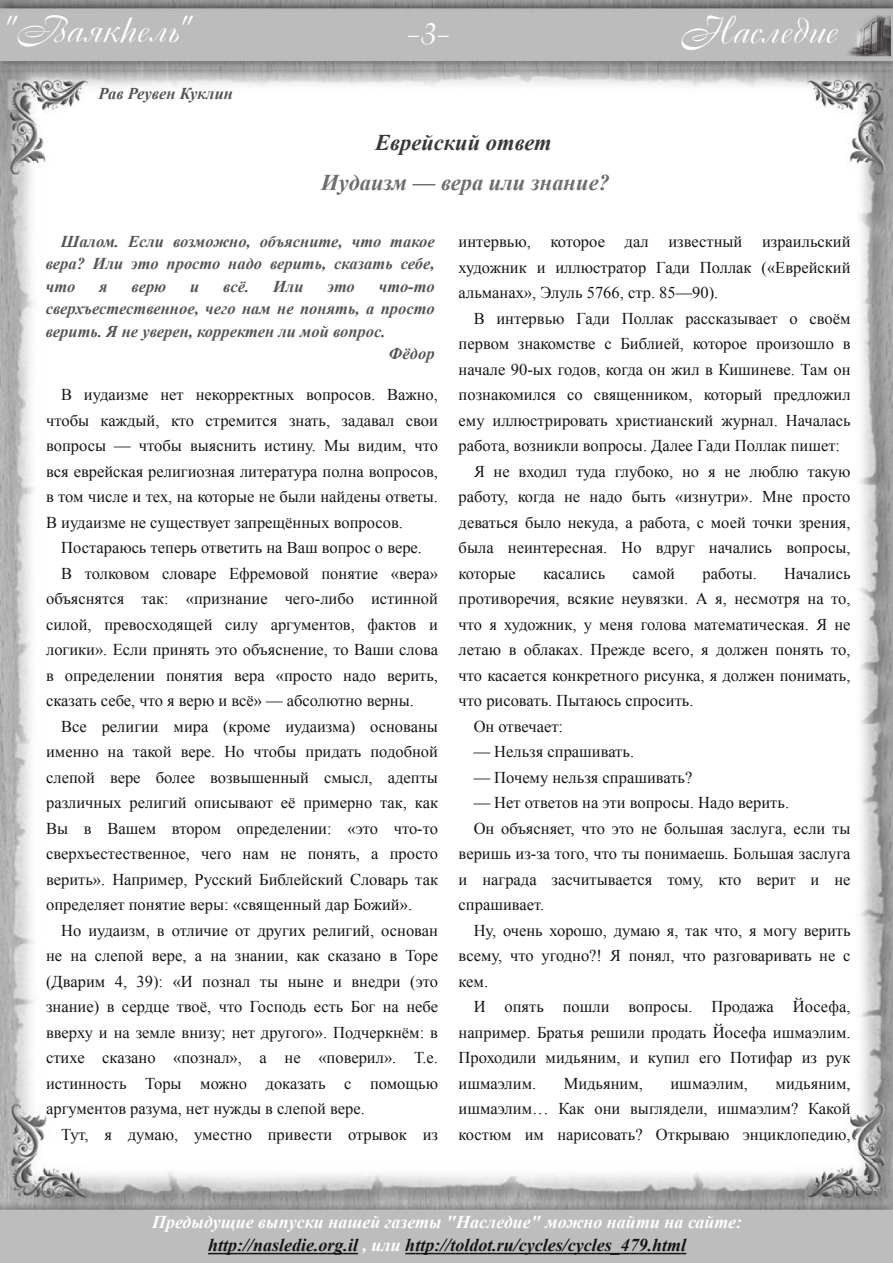
<style>
.page{position:relative;width:893px;height:1263px;background:#fff}
.page>*{position:absolute;margin:0;border:0;box-sizing:border-box;transform-origin:0 0}
.t1{font:37.5px "Cassandra";color:#fff}
.t2{font:italic 700 22.5px "Times New Roman";color:#6d6e6f}
.t3{font:italic 700 22.5px "Times New Roman";color:#383838}
.t4{font:italic 700 18px/22.5px "Times New Roman";color:#161413;text-align:center}
.t5{font:16.5px/25.5px "Times New Roman";color:#161413;text-align:justify}
.t6{font:italic 700 16.5px/22.5px "Times New Roman";color:#545556;text-align:justify}
.s1{color:#fff}
</style>
<div class="page">
<img style="left:0;top:0;width:892px;height:1263px">
<img style="left:836px;top:8px;width:55px;height:52px">
<svg style="left:208px;top:1253px;width:150px;height:1px"></svg>
<svg style="left:405px;top:1253px;width:281px;height:1px"></svg>
<h1 class="t1" style="left:3px;top:5px;width:189px">"Ваякhель"</h1>
<h1 class="t1" style="left:406px;top:7px;width:44px">-3-</h1>
<p class="t6" style="left:99px;top:83px;width:136px">Рав Реувен Куклин</p>
<h2 class="t3" style="left:375px;top:130px;width:178px">Еврейский ответ</h2>
<h2 class="t2" style="left:321px;top:170px;width:290px">Иудаизм — вера или знание?</h2>
<h1 class="t1" style="left:681px;top:6px;width:158px">Наследие</h1>
<p class="t6" style="left:46px;top:230px;width:390px;text-indent:15px">Шалом. Если возможно, объясните, что такое вера? Или это просто надо верить, сказать себе, что</p>
<p class="t6" style="left:99px;top:275px;width:10px">я</p>
<p class="t6" style="left:132px;top:275px;width:36px">верю</p>
<p class="t6" style="left:190px;top:275px;width:11px">и</p>
<p class="t6" style="left:223px;top:275px;width:27px">всё.</p>
<p class="t6" style="left:273px;top:275px;width:32px">Или</p>
<p class="t6" style="left:327px;top:275px;width:29px">это</p>
<p class="t6" style="left:379px;top:275px;width:57px">что-то</p>
<p class="t6" style="left:46px;top:297px;width:390px">сверхъестественное, чего нам не понять, а просто</p>
<p class="t6" style="left:46px;top:320px;width:341px">верить. Я не уверен, корректен ли мой вопрос.</p>
<p class="t6" style="left:389px;top:342px;width:48px">Фёдор</p>
<p class="t5" style="left:46px;top:382px;width:393px;text-indent:15px">В иудаизме нет некорректных вопросов. Важно, чтобы каждый, кто стремится знать, задавал свои вопросы — чтобы выяснить истину. Мы видим, что вся еврейская религиозная литература полна вопросов, в том числе и тех, на которые не были найдены ответы.<br>В иудаизме не существует запрещённых вопросов.</p>
<p class="t5" style="left:61px;top:535px;width:362px">Постараюсь теперь ответить на Ваш вопрос о вере.</p>
<p class="t5" style="left:61px;top:560px;width:378px">В толковом словаре Ефремовой понятие «вера»</p>
<p class="t5" style="left:46px;top:586px;width:393px">объяснятся так: «признание чего-либо истинной</p>
<p class="t5" style="left:46px;top:611px;width:393px">силой, превосходящей силу аргументов, фактов и</p>
<p class="t5" style="left:46px;top:637px;width:393px">логики». Если принять это объяснение, то Ваши слова</p>
<p class="t5" style="left:46px;top:662px;width:393px">в определении понятия вера «просто надо верить,</p>
<p class="t5" style="left:46px;top:688px;width:369px">сказать себе, что я верю и всё» — абсолютно верны.</p>
<p class="t5" style="left:61px;top:713px;width:378px">Все религии мира (кроме иудаизма) основаны</p>
<p class="t5" style="left:46px;top:739px;width:393px">именно на такой вере. Но чтобы придать подобной</p>
<p class="t5" style="left:46px;top:764px;width:393px">слепой вере более возвышенный смысл, адепты</p>
<p class="t5" style="left:46px;top:790px;width:393px">различных религий описывают её примерно так, как</p>
<p class="t5" style="left:46px;top:815px;width:393px">Вы в Вашем втором определении: «это что-то</p>
<p class="t5" style="left:46px;top:841px;width:393px">сверхъестественное, чего нам не понять, а просто</p>
<p class="t5" style="left:46px;top:866px;width:393px">верить». Например, Русский Библейский Словарь так</p>
<p class="t5" style="left:46px;top:892px;width:367px">определяет понятие веры: «священный дар Божий».</p>
<p class="t5" style="left:61px;top:917px;width:378px">Но иудаизм, в отличие от других религий, основан</p>
<p class="t5" style="left:46px;top:943px;width:393px">не на слепой вере, а на знании, как сказано в Торе</p>
<p class="t5" style="left:46px;top:968px;width:393px">(Дварим 4, 39): «И познал ты ныне и внедри (это</p>
<p class="t5" style="left:46px;top:994px;width:393px">знание) в сердце твоё, что Господь есть Бог на небе</p>
<p class="t5" style="left:46px;top:1019px;width:393px">вверху и на земле внизу; нет другого». Подчеркнём: в</p>
<p class="t5" style="left:46px;top:1045px;width:393px">стихе сказано «познал», а не «поверил». Т.е.</p>
<p class="t5" style="left:46px;top:1070px;width:393px">истинность Торы можно доказать с помощью</p>
<p class="t5" style="left:46px;top:1096px;width:320px">аргументов разума, нет нужды в слепой вере.</p>
<p class="t5" style="left:61px;top:1121px;width:378px">Тут, я думаю, уместно привести отрывок из</p>
<p class="t5" style="left:459px;top:229px;width:393px">интервью, которое дал известный израильский художник и иллюстратор Гади Поллак («Еврейский альманах», Элуль 5766, стр. 85—90).</p>
<p class="t5" style="left:474px;top:305px;width:378px">В интервью Гади Поллак рассказывает о своём</p>
<p class="t5" style="left:459px;top:331px;width:393px">первом знакомстве с Библией, которое произошло в</p>
<p class="t5" style="left:459px;top:356px;width:393px">начале 90-ых годов, когда он жил в Кишиневе. Там он</p>
<p class="t5" style="left:459px;top:382px;width:393px">познакомился со священником, который предложил</p>
<p class="t5" style="left:459px;top:407px;width:393px">ему иллюстрировать христианский журнал. Началась</p>
<p class="t5" style="left:459px;top:433px;width:383px">работа, возникли вопросы. Далее Гади Поллак пишет:</p>
<p class="t5" style="left:474px;top:458px;width:378px">Я не входил туда глубоко, но я не люблю такую</p>
<p class="t5" style="left:459px;top:484px;width:393px">работу, когда не надо быть «изнутри». Мне просто</p>
<p class="t5" style="left:459px;top:509px;width:393px">деваться было некуда, а работа, с моей точки зрения,</p>
<p class="t5" style="left:459px;top:535px;width:393px">была неинтересная. Но вдруг начались вопросы,</p>
<p class="t5" style="left:459px;top:560px;width:59px">которые</p>
<p class="t5" style="left:543px;top:560px;width:63px">касались</p>
<p class="t5" style="left:633px;top:560px;width:44px">самой</p>
<p class="t5" style="left:702px;top:560px;width:56px">работы.</p>
<p class="t5" style="left:784px;top:560px;width:68px">Начались</p>
<p class="t5" style="left:459px;top:586px;width:393px">противоречия, всякие неувязки. А я, несмотря на то,</p>
<p class="t5" style="left:459px;top:611px;width:393px">что я художник, у меня голова математическая. Я не</p>
<p class="t5" style="left:459px;top:637px;width:393px">летаю в облаках. Прежде всего, я должен понять то,</p>
<p class="t5" style="left:459px;top:662px;width:393px">что касается конкретного рисунка, я должен понимать,</p>
<p class="t5" style="left:459px;top:688px;width:236px">что рисовать. Пытаюсь спросить.</p>
<p class="t5" style="left:474px;top:713px;width:91px">Он отвечает:</p>
<p class="t5" style="left:474px;top:739px;width:162px">— Нельзя спрашивать.</p>
<p class="t5" style="left:474px;top:764px;width:220px">— Почему нельзя спрашивать?</p>
<p class="t5" style="left:474px;top:790px;width:317px">— Нет ответов на эти вопросы. Надо верить.</p>
<p class="t5" style="left:474px;top:815px;width:378px">Он объясняет, что это не большая заслуга, если ты</p>
<p class="t5" style="left:459px;top:841px;width:393px">веришь из-за того, что ты понимаешь. Большая заслуга</p>
<p class="t5" style="left:459px;top:866px;width:393px">и награда засчитывается тому, кто верит и не</p>
<p class="t5" style="left:459px;top:892px;width:87px">спрашивает.</p>
<p class="t5" style="left:474px;top:917px;width:378px">Ну, очень хорошо, думаю я, так что, я могу верить</p>
<p class="t5" style="left:459px;top:943px;width:393px">всему, что угодно?! Я понял, что разговаривать не с</p>
<p class="t5" style="left:459px;top:968px;width:31px">кем.</p>
<p class="t5" style="left:474px;top:994px;width:378px">И опять пошли вопросы. Продажа Йосефа,</p>
<p class="t5" style="left:459px;top:1019px;width:393px">например. Братья решили продать Йосефа ишмаэлим.</p>
<p class="t5" style="left:459px;top:1045px;width:393px">Проходили мидьяним, и купил его Потифар из рук</p>
<p class="t5" style="left:459px;top:1070px;width:79px">ишмаэлим.</p>
<p class="t5" style="left:564px;top:1070px;width:81px">Мидьяним,</p>
<p class="t5" style="left:670px;top:1070px;width:79px">ишмаэлим,</p>
<p class="t5" style="left:459px;top:1070px;width:393px;text-indent:317px">мидьяним, ишмаэлим… Как они выглядели, ишмаэлим? Какой костюм им нарисовать? Открываю энциклопедию,</p>
<p class="t4" style="left:152px;top:1211px;width:592px"><span class="s1">Предыдущие выпуски нашей газеты "Наследие" можно найти на сайте: </span>http://nasledie.org.il <span class="s1">, или</span> http://toldot.ru/cycles/cycles_479.html</p>
</div>
